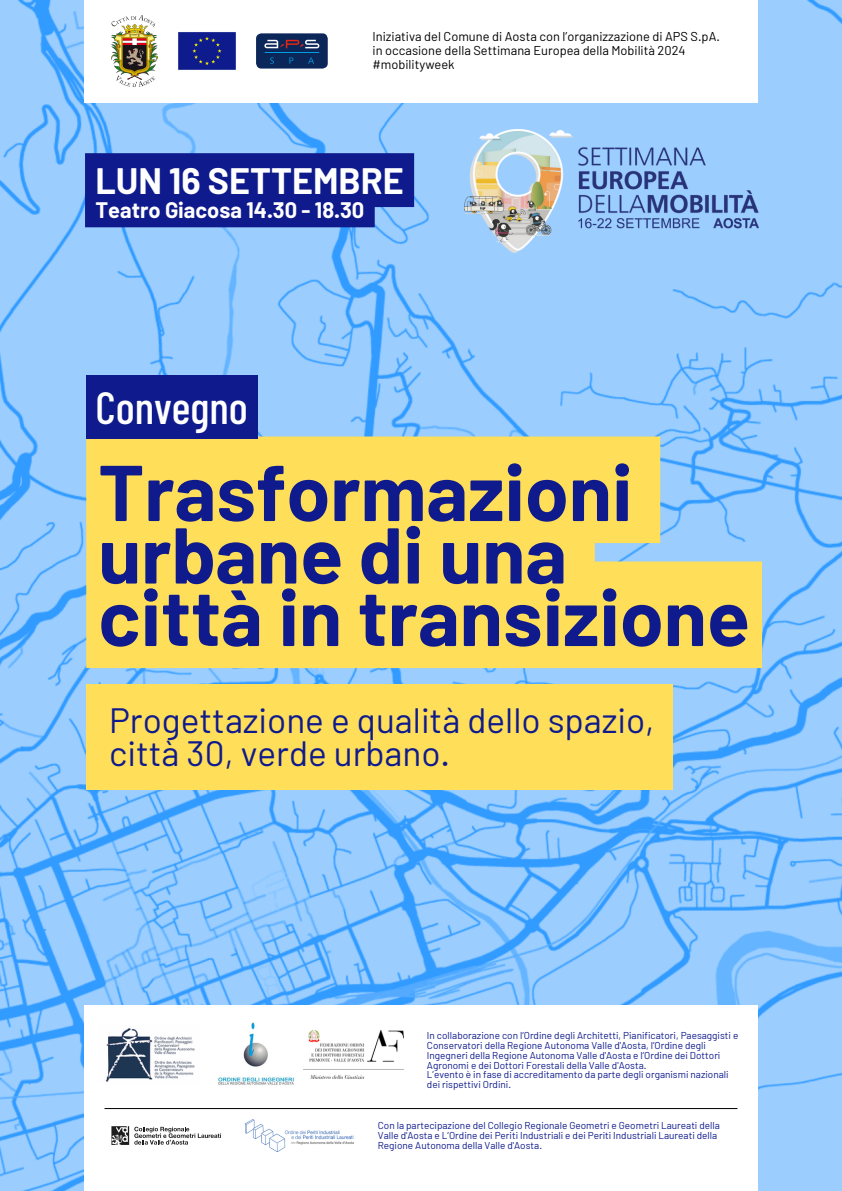
<style>
.page{position:relative;width:842px;height:1191px;background:#fff}
.page>*{position:absolute;margin:0;border:0;box-sizing:border-box;transform-origin:0 0}
.t1{font:700 78.9px/62.5px "Barlow";color:#0f1b8c}
.t2{font:500 44.8px "Barlow Condensed";color:#fff}
.t3{font:700 35.9px "Barlow";color:#fff}
.t4{font:35.1px/33.3px "Barlow";color:#0f1b8c}
.t5{font:700 21.9px "Barlow";color:#fff}
.t6{font:12.8px/14.2px "Barlow";color:#000}
.t7{font:10px/9.8px "Barlow";color:#0f1b8c}
</style>
<div class="page">
<img style="left:0;top:0;width:842px;height:1190px">
<div style="left:86px;top:684px;width:587px;height:105px;background:#ffde59"></div>
<div style="left:84px;top:0;width:674px;height:102px;background:#fff"></div>
<div style="left:84px;top:1004px;width:674px;height:186px;background:#fff"></div>
<img style="left:111px;top:15px;width:47px;height:72px">
<img style="left:178px;top:32px;width:58px;height:38px">
<div style="left:256px;top:33px;width:72px;height:36px;background:#0b2659;border-radius:5px"></div>
<svg style="left:264px;top:40px;width:55px;height:8px"></svg>
<svg style="left:270px;top:57px;width:4px;height:7px"></svg>
<svg style="left:289px;top:57px;width:4px;height:7px"></svg>
<svg style="left:308px;top:57px;width:6px;height:7px"></svg>
<hr style="left:265px;top:52px;width:54px;height:1px;background:#009fe3">
<img style="left:464px;top:129px;width:294px;height:123px">
<svg style="left:86px;top:436px;width:676px;height:232px;background:#f4db68"></svg>
<svg style="left:111px;top:1126px;width:110px;height:18px"></svg>
<img style="left:245px;top:1119px;width:109px;height:32px">
<img style="left:105px;top:1028px;width:90px;height:54px">
<img style="left:303px;top:1030px;width:101px;height:48px">
<img style="left:218px;top:1022px;width:76px;height:63px">
<div style="left:85px;top:153px;width:329px;height:74px;background:#0f1b8c"></div>
<div style="left:86px;top:375px;width:172px;height:63px;background:#0f1b8c"></div>
<hr style="left:104px;top:1107px;width:633px;height:1px;background:#000">
<p class="t6" style="left:373px;top:29px;width:349px">Iniziativa del Comune di Aosta con l’organizzazione di APS S.pA. in occasione della Settimana Europea della Mobilità 2024 #mobilityweek</p>
<p class="t3" style="left:95px;top:158px;width:310px">LUN 16 SETTEMBRE</p>
<p class="t5" style="left:95px;top:196px;width:270px">Teatro Giacosa 14.30 - 18.30</p>
<p class="t2" style="left:95px;top:379px;width:154px">Convegno</p>
<h5 class="t1" style="left:98px;top:458px;width:653px">Trasformazioni urbane di una città in transizione</h5>
<h4 class="t4" style="left:109px;top:701px;width:547px">Progettazione e qualità dello spazio, città 30, verde urbano.</h4>
<p class="t7" style="left:427px;top:1030px;width:313px">In collaborazione con l’Ordine degli Architetti, Pianificatori, Paesaggisti e Conservatori della Regione Autonoma Valle d'Aosta, l’Ordine degli Ingegneri della Regione Autonoma Valle d'Aosta e l’Ordine dei Dottori Agronomi e dei Dottori Forestali della Valle d'Aosta.</p>
<p class="t7" style="left:427px;top:1069px;width:303px">L’evento è in fase di accreditamento da parte degli organismi nazionali dei rispettivi Ordini.</p>
<p class="t7" style="left:378px;top:1120px;width:344px">Con la partecipazione del Collegio Regionale Geometri e Geometri Laureati della<br>Valle d'Aosta e L’Ordine dei Periti Industriali e dei Periti Industriali Laureati della<br>Regione Autonoma della Valle d'Aosta.</p>
</div>
